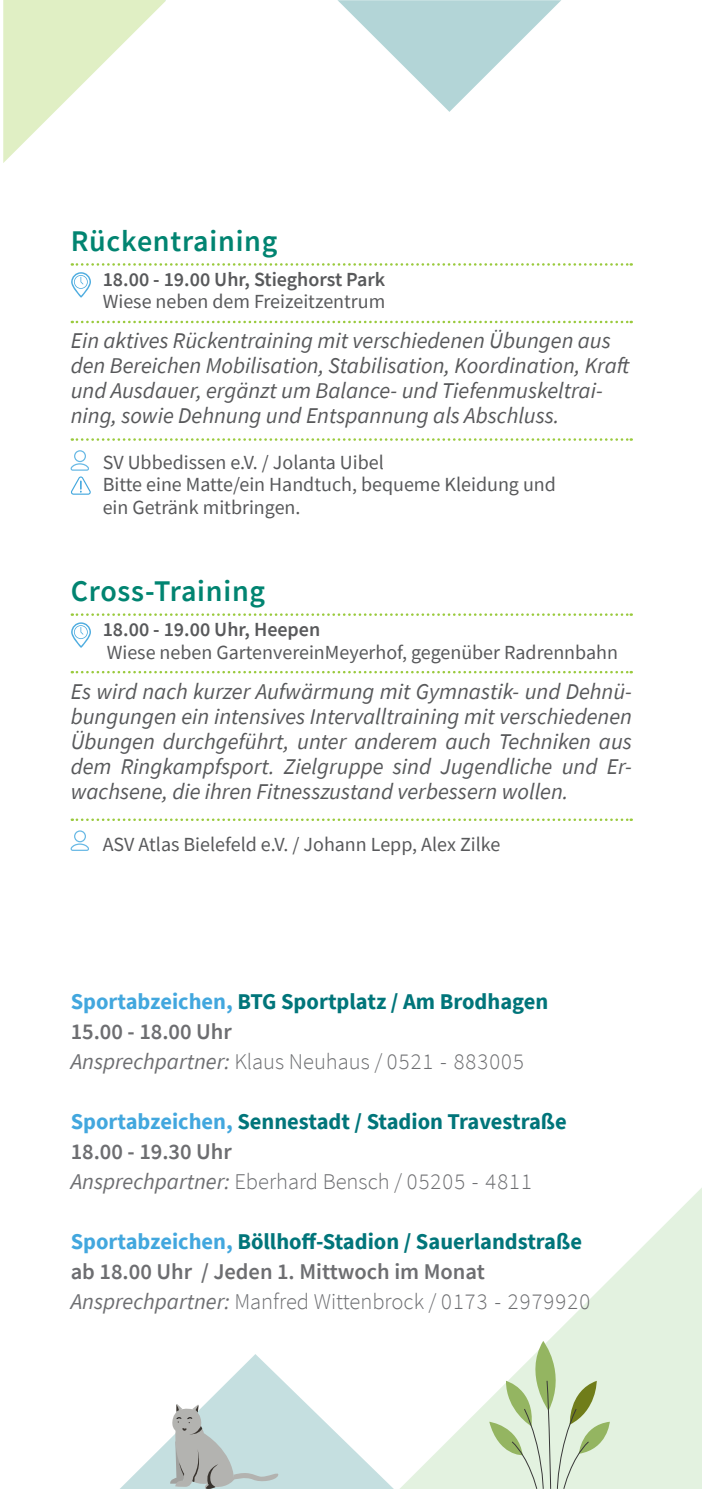
<style>
.page{position:relative;width:702px;height:1489px;background:#fff}
.page>*{position:absolute;margin:0;border:0;box-sizing:border-box;transform-origin:0 0}
.t1{font:600 30px "Source Sans Pro";letter-spacing:.025em;color:#018471}
.t2{font:italic 22.5px/25px "Source Sans Pro";color:#58595b}
.t3{font:700 22.5px/30px "Source Sans Pro";color:#00757a}
.t4{font:600 22.5px/30px "Source Sans Pro";color:#6d6e71}
.t5{font:20px/22.5px "Source Sans Pro";color:#58595b}
.t6{font:600 20px "Source Sans Pro";color:#58595b}
.s1{color:#42a7de}
.s2{font-weight:600;color:#6d6e71}
.s3{font-weight:400;font-style:italic;color:#6d6e71}
.s4{font-weight:300;color:#6d6e71}
.s5{font-weight:700;color:#42a7de}
.s6{font-weight:700;color:#00757a}
.s7{font-weight:400;font-style:italic}
.s8{font-weight:300}
</style>
<div class="page">
<svg style="left:401px;top:1188px;width:301px;height:300px"></svg>
<svg style="left:3px;top:0;width:558px;height:163px"></svg>
<svg style="left:72px;top:438px;width:559px;height:3px"></svg>
<svg style="left:72px;top:263px;width:559px;height:3px"></svg>
<svg style="left:72px;top:321px;width:559px;height:2px"></svg>
<svg style="left:71px;top:272px;width:20px;height:25px"></svg>
<svg style="left:70px;top:450px;width:19px;height:20px"></svg>
<svg style="left:71px;top:476px;width:20px;height:18px"></svg>
<svg style="left:72px;top:818px;width:559px;height:3px"></svg>
<svg style="left:72px;top:613px;width:559px;height:3px"></svg>
<svg style="left:72px;top:671px;width:559px;height:2px"></svg>
<svg style="left:71px;top:622px;width:20px;height:25px"></svg>
<svg style="left:70px;top:830px;width:19px;height:20px"></svg>
<svg style="left:489px;top:1340px;width:120px;height:148px;background:#d3e3c8"></svg>
<svg style="left:121px;top:1354px;width:272px;height:134px"></svg>
<h1 class="t1" style="left:71px;top:221px;width:208px">Rückentraining</h1>
<p class="t6" style="left:103px;top:266px;width:284px">18.00 - 19.00 Uhr, Stieghorst Park</p>
<p class="t5" style="left:103px;top:290px;width:284px">Wiese neben dem Freizeitzentrum</p>
<p class="t2" style="left:71px;top:328px;width:560px">Ein aktives Rückentraining mit verschiedenen Übungen aus den Bereichen Mobilisation, Stabilisation, Koordination, Kraft und Ausdauer, ergänzt um Balance- und Tiefenmuskeltrai&shy;ning, sowie Dehnung und Entspannung als Abschluss.</p>
<p class="t5" style="left:103px;top:450px;width:454px">SV Ubbedissen e.V. / Jolanta Uibel<br>Bitte eine Matte/ein Handtuch, bequeme Kleidung und ein Getränk mitbringen.</p>
<h1 class="t1" style="left:71px;top:571px;width:196px">Cross-Training</h1>
<p class="t6" style="left:103px;top:616px;width:219px">18.00 - 19.00 Uhr, Heepen</p>
<p class="t5" style="left:107px;top:640px;width:512px">Wiese neben GartenvereinMeyerhof, gegenüber Radrennbahn</p>
<p class="t2" style="left:71px;top:678px;width:562px;text-align:justify">Es wird nach kurzer Aufwärmung mit Gymnastik- und Dehnü&shy;bungungen ein intensives Intervalltraining mit verschiedenen Übungen durchgeführt, unter anderem auch Techniken aus dem Ringkampfsport. Zielgruppe sind Jugendliche und Er&shy;wachsene, die ihren Fitnesszustand verbessern wollen.</p>
<p class="t5" style="left:103px;top:833px;width:399px">ASV Atlas Bielefeld e.V. / Johann Lepp, Alex Zilke</p>
<p class="t3" style="left:71px;top:985px;width:479px"><span class="s1">Sportabzeichen,</span> BTG Sportplatz / Am Brodhagen<br><span class="s2">15.00 - 18.00 Uhr<br></span><span class="s3">Ansprechpartner:</span> <span class="s4">Klaus Neuhaus / 0521 - 883005</span></p>
<p class="t3" style="left:71px;top:1105px;width:497px"><span class="s1">Sportabzeichen,</span> Sennestadt / Stadion Travestraße<br><span class="s2">18.00 - 19.30 Uhr<br></span><span class="s3">Ansprechpartner:</span> <span class="s4">Eberhard Bensch / 05205 - 4811</span></p>
<p class="t4" style="left:71px;top:1226px;width:521px"><span class="s5">Sportabzeichen,</span> <span class="s6">Böllhoff-Stadion / Sauerlandstraße </span>ab 18.00 Uhr / Jeden 1. Mittwoch im Monat<br><span class="s7">Ansprechpartner:</span> <span class="s8">Manfred Wittenbrock / 0173 - 2979920</span></p>
</div>
